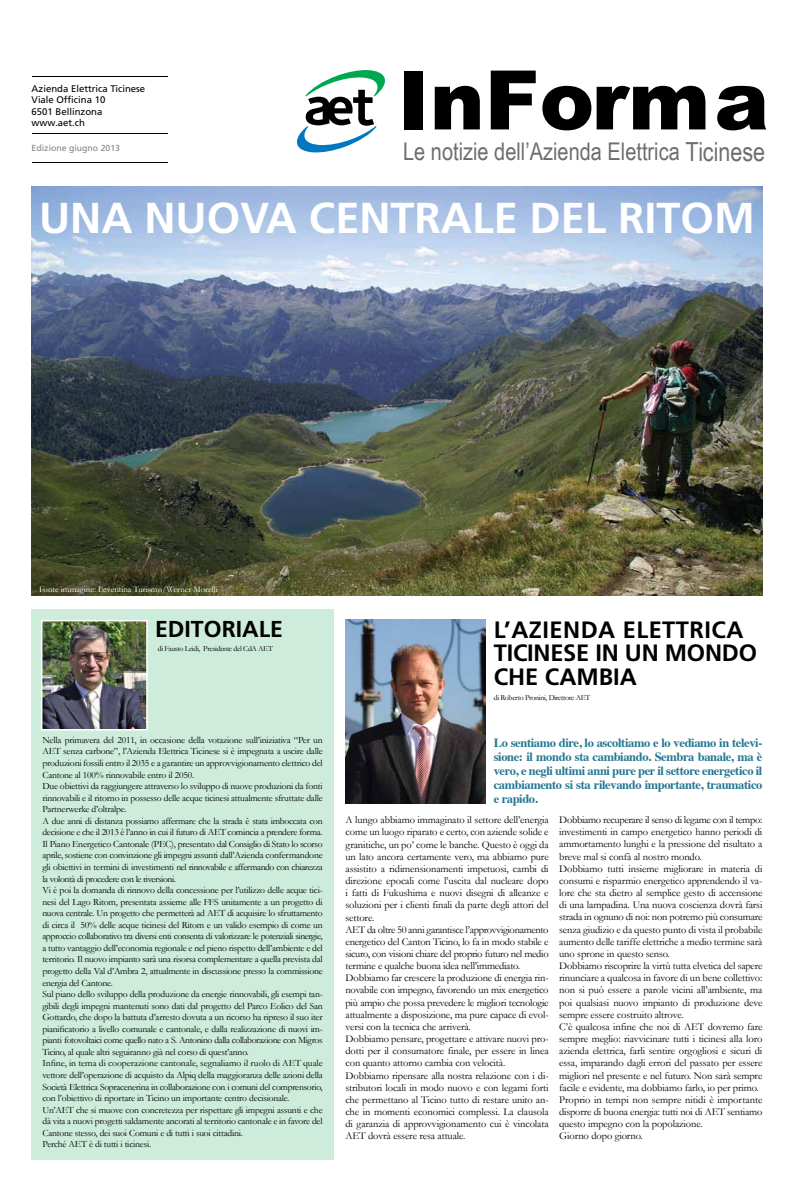
<style>
.page{position:relative;width:794px;height:1191px;background:#fff}
.page>*{position:absolute;margin:0;border:0;box-sizing:border-box;transform-origin:0 0}
.t1{font:900 82.16px "Arial";color:#000}
.t2{font:700 43.14px "Frutiger";color:#fff}
.t3{font:24.41px "Arial Narrow";color:#6d6e71}
.t4{font:700 23.62px "Frutiger";color:#000}
.t5{font:700 23.01px "Frutiger";color:#000}
.t6{font:700 12.51px/14.2px "Times";letter-spacing:-.03em;color:#237793;text-align:justify}
.t7{font:10.5px/12.2px "Garamond";letter-spacing:-.01em;color:#000}
.t8{font:9.62px/11.5px "Garamond";letter-spacing:-.02em;color:#000}
.t9{font:9.54px/11.5px "Frutiger";color:#000}
.t10{font:8.75px "Garamond";color:#fff}
.t11{font:8.75px "Frutiger";color:#808285}
.t12{font:7.88px "Garamond";letter-spacing:-.04em;color:#000}
.s1{font-size:26.25px}
</style>
<div class="page">
<div style="left:32px;top:609px;width:302px;height:550px;background:#cdecdb"></div>
<hr style="left:32px;top:77px;width:136px;height:1px;background:#000">
<hr style="left:32px;top:162px;width:136px;height:1px;background:#000">
<hr style="left:32px;top:133px;width:136px;height:1px;background:#000">
<img style="left:32px;top:186px;width:730px;height:409px">
<img style="left:44px;top:623px;width:101px;height:104px">
<div style="left:41px;top:620px;width:107px;height:110px;border:2px solid #fff"></div>
<img style="left:345px;top:620px;width:140px;height:183px">
<svg style="left:297px;top:70px;width:88px;height:83px"></svg>
<p class="t9" style="left:32px;top:83px;width:115px">Azienda Elettrica ticinese viale officina 10<br>6501 bellinzona www.aet.ch</p>
<p class="t11" style="left:32px;top:143px;width:90px">Edizione giugno 2013</p>
<h1 class="t1" style="left:398px;top:40px;width:373px">InForma</h1>
<h3 class="t3" style="left:403px;top:133px;width:363px">Le notizie dell’Azienda Elettrica <span class="s1">Ticinese</span></h3>
<h2 class="t2" style="left:39px;top:193px;width:717px">UNA NUOVA CENTRALE DEL RITOM</h2>
<p class="t10" style="left:39px;top:583px;width:180px">Fonte immagine: Leventina Turismo/Werner Morelli</p>
<h3 class="t5" style="left:155px;top:615px;width:129px">EDITORIALE</h3>
<p class="t12" style="left:158px;top:644px;width:117px">di Fausto Leidi, Presidente del CdA AET</p>
<p class="t8" style="left:42px;top:734px;width:282px">Nella primavera del 2011, in occasione della votazione sull’iniziativa “Per un AET senza carbone”, l’Azienda Elettrica Ticinese si è impegnata a uscire dalle produzioni fossili entro il 2035 e a garantire un approvvigionamento elettrico del Cantone al 100% rinnovabile entro il 2050.<br>Due obiettivi da raggiungere attraverso lo sviluppo di nuove produzioni da fonti rinnovabili e il ritorno in possesso delle acque ticinesi attualmente sfruttate dalle Partnerwerke d’oltralpe.<br>A due anni di distanza possiamo affermare che la strada è stata imboccata con decisione e che il 2013 è l’anno in cui il futuro di AET comincia a prendere forma.<br>Il Piano Energetico Cantonale (PEC), presentato dal Consiglio di Stato lo scorso aprile, sostiene con convinzione gli impegni assunti dall’Azienda confermandone gli obiettivi in termini di investimenti nel rinnovabile e affermando con chiarezza la volontà di procedere con le riversioni.<br>Vi è poi la domanda di rinnovo della concessione per l’utilizzo delle acque tici&shy;nesi del Lago Ritom, presentata assieme alle FFS unitamente a un progetto di nuova centrale. Un progetto che permetterà ad AET di acquisire lo sfruttamento di circa il 50% delle acque ticinesi del Ritom e un valido esempio di come un approccio collaborativo tra diversi enti consenta di valorizzare le potenziali sinergie, a tutto vantaggio dell’economia regionale e nel pieno rispetto dell’ambiente e del territorio. Il nuovo impianto sarà una risorsa complementare a quella prevista dal progetto della Val d’Ambra 2, attualmente in discussione presso la commissione energia del Cantone.<br>Sul piano dello sviluppo della produzione da energie rinnovabili, gli esempi tan&shy;gibili degli impegni mantenuti sono dati dal progetto del Parco Eolico del San Gottardo, che dopo la battuta d’arresto dovuta a un ricorso ha ripreso il suo iter pianificatorio a livello comunale e cantonale, e dalla realizzazione di nuovi im&shy;pianti fotovoltaici come quello nato a S. Antonino dalla collaborazione con Migros Ticino, al quale altri seguiranno già nel corso di quest’anno.<br>Infine, in tema di cooperazione cantonale, segnaliamo il ruolo di AET quale vettore dell’operazione di acquisto da Alpiq della maggioranza delle azioni della Società Elettrica Sopracenerina in collaborazione con i comuni del comprensorio, con l’obiettivo di riportare in Ticino un importante centro decisionale.<br>Un’AET che si muove con concretezza per rispettare gli impegni assunti e che dà vita a nuovi progetti saldamente ancorati al territorio cantonale e in favore del Cantone stesso, dei suoi Comuni e di tutti i suoi cittadini.<br>Perché AET è di tutti i ticinesi.</p>
<h3 class="t4" style="left:494px;top:615px;width:64px">L’AZIENDA</h3>
<h3 class="t4" style="left:623px;top:615px;width:28px">ELETTRICA</h3>
<h3 class="t4" style="left:494px;top:639px;width:25px">TICINE</h3>
<h3 class="t4" style="left:563px;top:639px;width:176px">SEIN UN MONDO</h3>
<h3 class="t4" style="left:494px;top:662px;width:70px">CHE CAM</h3>
<h3 class="t4" style="left:599px;top:662px;width:27px">BIA</h3>
<p class="t12" style="left:494px;top:693px;width:98px">di Roberto Pronini, Direttore AET</p>
<h3 class="t6" style="left:494px;top:734px;width:270px">Lo sentiamo dire, lo ascoltiamo e lo vediamo in televi&shy;sione: il mondo sta cambiando. Sembra banale, ma è vero, e negli ultimi anni pure per il settore energetico il cambiamento si sta rilevando importante, traumatico e rapido.</h3>
<p class="t7" style="left:345px;top:813px;width:205px">A lungo abbiamo immaginato il settore dell’energia come un luogo riparato e certo, con aziende solide e granitiche, un po’ come le banche. Questo è oggi da un lato ancora certamente vero, ma abbiamo pure assistito a ridimensionamenti impetuosi, cambi di direzione epocali come l’uscita dal nucleare dopo i fatti di Fukushima e nuovi disegni di alleanze e soluzioni per i clienti finali da parte degli attori del settore.<br>AET da oltre 50 anni garantisce l’approvvigionamento energetico del Canton Ticino, lo fa in modo stabile e sicuro, con visioni chiare del proprio futuro nel medio termine e qualche buona idea nell’immediato.<br>Dobbiamo far crescere la produzione di energia rin&shy;novabile con impegno, favorendo un mix energetico più ampio che possa prevedere le migliori tecnologie attualmente a disposizione, ma pure capace di evol&shy;versi con la tecnica che arriverà.<br>Dobbiamo pensare, progettare e attivare nuovi pro&shy;dotti per il consumatore finale, per essere in linea con quanto attorno cambia con velocità.<br>Dobbiamo ripensare alla nostra relazione con i di&shy;stributori locali in modo nuovo e con legami forti che permettano al Ticino tutto di restare unito an&shy;che in momenti economici complessi. La clausola di garanzia di approvvigionamento cui è vincolata AET dovrà essere resa attuale.</p>
<p class="t7" style="left:559px;top:813px;width:205px">Dobbiamo recuperare il senso di legame con il tempo: investimenti in campo energetico hanno periodi di ammortamento lunghi e la pressione del risultato a breve mal si confà al nostro mondo.<br>Dobbiamo tutti insieme migliorare in materia di consumi e risparmio energetico apprendendo il va&shy;lore che sta dietro al semplice gesto di accensione di una lampadina. Una nuova coscienza dovrà farsi strada in ognuno di noi: non potremo più consumare senza giudizio e da questo punto di vista il probabile aumento delle tariffe elettriche a medio termine sarà uno sprone in questo senso.<br>Dobbiamo riscoprire la virtù tutta elvetica del sapere rinunciare a qualcosa in favore di un bene collettivo: non si può essere a parole vicini all’ambiente, ma poi qualsiasi nuovo impianto di produzione deve sempre essere costruito altrove.<br>C’è qualcosa infine che noi di AET dovremo fare sempre meglio: riavvicinare tutti i ticinesi alla loro azienda elettrica, farli sentire orgogliosi e sicuri di essa, imparando dagli errori del passato per essere migliori nel presente e nel futuro. Non sarà sempre facile e evidente, ma dobbiamo farlo, io per primo.<br>Proprio in tempi non sempre nitidi è importante disporre di buona energia: tutti noi di AET sentiamo questo impegno con la popolazione.<br>Giorno dopo giorno.</p>
</div>
